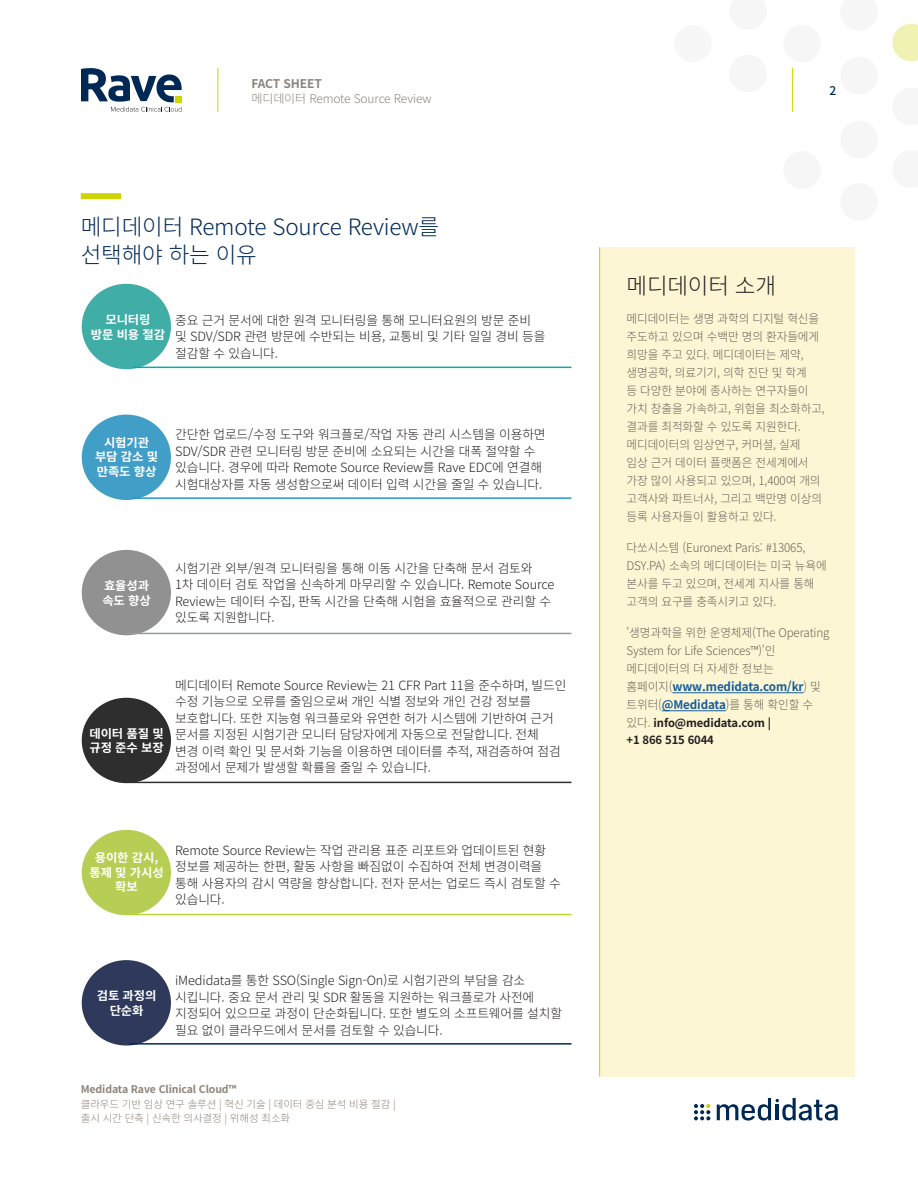
<style>
.page{position:relative;width:918px;height:1188px;background:#fff}
.page>*{position:absolute;margin:0;border:0;box-sizing:border-box;transform-origin:0 0}
.t1{font:300 22.5px/28.5px "Source Han Sans KR";letter-spacing:-.01em;color:#002855}
.H_m{font:300 22.5px "Source Han Sans KR";letter-spacing:-.01em;color:#231f20}
.body_사본{font:300 12.75px/16.5px "Source Han Sans KR";letter-spacing:-.01em;color:#231f20}
.Body_8B{font:300 12px/18px "Source Han Sans KR";letter-spacing:-.01em;color:#6a6058}
.t2{font:700 12px/14.4px "Source Han Sans KR";letter-spacing:-.01em;color:#fff;text-align:center}
.t3{font:300 12px "Source Han Sans KR";letter-spacing:-.01em;color:#8e837a}
.t4{font:700 12px "Source Han Sans KR";letter-spacing:-.01em;color:#8e837a}
.t5{font:500 12px "Source Han Sans KR";color:#002855}
.Body_8B-2{font:700 11.25px/17.7px "Source Han Sans KR";letter-spacing:-.01em;color:#231f20}
.t6{font:300 10.5px/14.2px "Source Han Sans KR";letter-spacing:-.01em;color:#8e837a}
.t7{font:700 10.5px "Source Han Sans KR";letter-spacing:-.01em;color:#8e837a}
.s1{font-weight:700;color:#175d9e}
.s2{font-weight:300;font-size:12px;color:#6a6058}
</style>
<div class="page">
<hr style="left:217px;top:68px;width:1px;height:44px;background:#cfd400">
<hr style="left:792px;top:68px;width:1px;height:44px;background:#cfd400">
<svg style="left:892px;top:24px;width:26px;height:37px"></svg>
<div style="left:840px;top:183px;width:38px;height:38px;background:#f6f6f6;border-radius:50%"></div>
<div style="left:840px;top:121px;width:38px;height:37px;background:#f6f6f6;border-radius:50%"></div>
<div style="left:840px;top:57px;width:38px;height:37px;background:#f6f6f6;border-radius:50%"></div>
<div style="left:783px;top:151px;width:38px;height:38px;background:#f6f6f6;border-radius:50%"></div>
<div style="left:783px;top:25px;width:38px;height:37px;background:#f6f6f6;border-radius:50%"></div>
<div style="left:729px;top:55px;width:38px;height:37px;background:#f6f6f6;border-radius:50%"></div>
<div style="left:674px;top:25px;width:38px;height:37px;background:#f7f7f8;border-radius:50%"></div>
<svg style="left:81px;top:68px;width:101px;height:44px"></svg>
<div style="left:599px;top:247px;width:256px;height:830px;background:#fcf6d4"></div>
<hr style="left:599px;top:247px;width:1px;height:830px;background:#cfd400">
<svg style="left:694px;top:1104px;width:16px;height:16px"></svg>
<svg style="left:717px;top:1098px;width:121px;height:23px"></svg>
<div style="left:82px;top:284px;width:89px;height:85px;background:#40aea7;border-radius:50%"></div>
<div style="left:82px;top:415px;width:89px;height:85px;background:#419ec7;border-radius:50%"></div>
<div style="left:82px;top:550px;width:89px;height:85px;background:#919191;border-radius:50%"></div>
<div style="left:82px;top:960px;width:89px;height:86px;background:#2e395b;border-radius:50%"></div>
<div style="left:82px;top:830px;width:89px;height:85px;background:#b6ce54;border-radius:50%"></div>
<div style="left:82px;top:698px;width:89px;height:85px;background:#2d2e2d;border-radius:50%"></div>
<hr style="left:126px;top:633px;width:445px;height:1px;background:#959ca1">
<hr style="left:133px;top:497px;width:438px;height:2px;background:#2498cb">
<hr style="left:129px;top:782px;width:442px;height:1px;background:#312f30">
<hr style="left:133px;top:367px;width:438px;height:1px;background:#00afab">
<hr style="left:129px;top:1043px;width:442px;height:2px;background:#002855">
<hr style="left:129px;top:914px;width:442px;height:1px;background:#c0d42f">
<div style="left:81px;top:193px;width:40px;height:6px;background:#cfd400"></div>
<hr style="left:672px;top:692px;width:132px;height:1px;background:#175d9e">
<hr style="left:662px;top:710px;width:64px;height:1px;background:#175d9e">
<p class="t4" style="left:252px;top:76px;width:72px">FACT SHEET</p>
<p class="t3" style="left:252px;top:91px;width:182px">메디데이터 Remote Source Review</p>
<h1 class="t1" style="left:81px;top:213px;width:360px">메디데이터 Remote Source Review를 선택해야 하는 이유</h1>
<h2 class="t2" style="left:91px;top:313px;width:76px">모니터링<br>방문 비용 절감</h2>
<p class="body_사본" style="left:175px;top:312px;width:372px">중요 근거 문서에 대한 원격 모니터링을 통해 모니터요원의 방문 준비 및 SDV/SDR 관련 방문에 수반되는 비용, 교통비 및 기타 일일 경비 등을 절감할 수 있습니다.</p>
<h2 class="t2" style="left:95px;top:436px;width:65px">시험기관 부담 감소 및 만족도 향상</h2>
<p class="body_사본" style="left:175px;top:426px;width:372px">간단한 업로드/수정 도구와 워크플로/작업 자동 관리 시스템을 이용하면 SDV/SDR 관련 모니터링 방문 준비에 소요되는 시간을 대폭 절약할 수 있습니다. 경우에 따라 Remote Source Review를 Rave EDC에 연결해 시험대상자를 자동 생성함으로써 데이터 입력 시간을 줄일 수 있습니다.</p>
<h2 class="t2" style="left:102px;top:579px;width:50px;text-align:left">효율성과 속도 향상</h2>
<p class="body_사본" style="left:175px;top:560px;width:381px">시험기관 외부/원격 모니터링을 통해 이동 시간을 단축해 문서 검토와<br>1차 데이터 검토 작업을 신속하게 마무리할 수 있습니다. Remote Source<br>Review는 데이터 수집, 판독 시간을 단축해 시험을 효율적으로 관리할 수 있도록 지원합니다.</p>
<h2 class="t2" style="left:89px;top:727px;width:76px;text-align:left">데이터 품질 및 규정 준수 보장</h2>
<p class="body_사본" style="left:175px;top:677px;width:393px">메디데이터 Remote Source Review는 21 CFR Part 11을 준수하며, 빌드인 수정 기능으로 오류를 줄임으로써 개인 식별 정보와 개인 건강 정보를 보호합니다. 또한 지능형 워크플로와 유연한 허가 시스템에 기반하여 근거 문서를 지정된 시험기관 모니터 담당자에게 자동으로 전달합니다. 전체<br>변경 이력 확인 및 문서화 기능을 이용하면 데이터를 추적, 재검증하여 점검 과정에서 문제가 발생할 확률을 줄일 수 있습니다.</p>
<h2 class="t2" style="left:89px;top:851px;width:76px">용이한 감시, 통제 및 가시성 확보</h2>
<p class="body_사본" style="left:175px;top:842px;width:387px">Remote Source Review는 작업 관리용 표준 리포트와 업데이트된 현황 정보를 제공하는 한편, 활동 사항을 빠짐없이 수집하여 전체 변경이력을 통해 사용자의 감시 역량을 향상합니다. 전자 문서는 업로드 즉시 검토할 수 있습니다.</p>
<h2 class="t2" style="left:97px;top:989px;width:61px">검토 과정의 단순화</h2>
<p class="body_사본" style="left:175px;top:973px;width:388px">iMedidata를 통한 SSO(Single Sign-On)로 시험기관의 부담을 감소 시킵니다. 중요 문서 관리 및 SDR 활동을 지원하는 워크플로가 사전에 지정되어 있으므로 과정이 단순화됩니다. 또한 별도의 소프트웨어를 설치할 필요 없이 클라우드에서 문서를 검토할 수 있습니다.</p>
<p class="t7" style="left:81px;top:1084px;width:157px">Medidata Rave Clinical Cloud™</p>
<p class="t6" style="left:81px;top:1097px;width:317px">클라우드 기반 임상 연구 솔루션 | 혁신 기술 | 데이터 중심 분석 비용 절감 | 출시 시간 단축 | 신속한 의사결정 | 위해성 최소화</p>
<p class="t5" style="left:830px;top:84px;width:8px">2</p>
<p class="H_m" style="left:627px;top:273px;width:151px">메디데이터 소개</p>
<p class="Body_8B" style="left:627px;top:310px;width:200px">메디데이터는 생명 과학의 디지털 혁신을 주도하고 있으며 수백만 명의 환자들에게 희망을 주고 있다. 메디데이터는 제약, 생명공학, 의료기기, 의학 진단 및 학계<br>등 다양한 분야에 종사하는 연구자들이 가치 창출을 가속하고, 위험을 최소화하고, 결과를 최적화할 수 있도록 지원한다. 메디데이터의 임상연구, 커머셜, 실제<br>임상 근거 데이터 플랫폼은 전세계에서 가장 많이 사용되고 있으며, 1,400여 개의 고객사와 파트너사, 그리고 백만명 이상의 등록 사용자들이 활용하고 있다.</p>
<p class="Body_8B" style="left:627px;top:539px;width:202px">다쏘시스템 (Euronext Paris: #13065,<br>DSY.PA) 소속의 메디데이터는 미국 뉴욕에 본사를 두고 있으며, 전세계 지사를 통해 고객의 요구를 충족시키고 있다.</p>
<p class="Body_8B" style="left:627px;top:624px;width:205px">‘생명과학을 위한 운영체제(The Operating<br>System for Life Sciences™)’인 메디데이터의 더 자세한 정보는 홈페이지(<span class="s1">www.medidata.com/kr</span>) 및 트위터(<span class="s1">@Medidata</span>)를 통해 확인할 수</p>
<p class="Body_8B-2" style="left:627px;top:714px;width:146px"><span class="s2">있다.</span> info@medidata.com | +1 866 515 6044</p>
</div>
